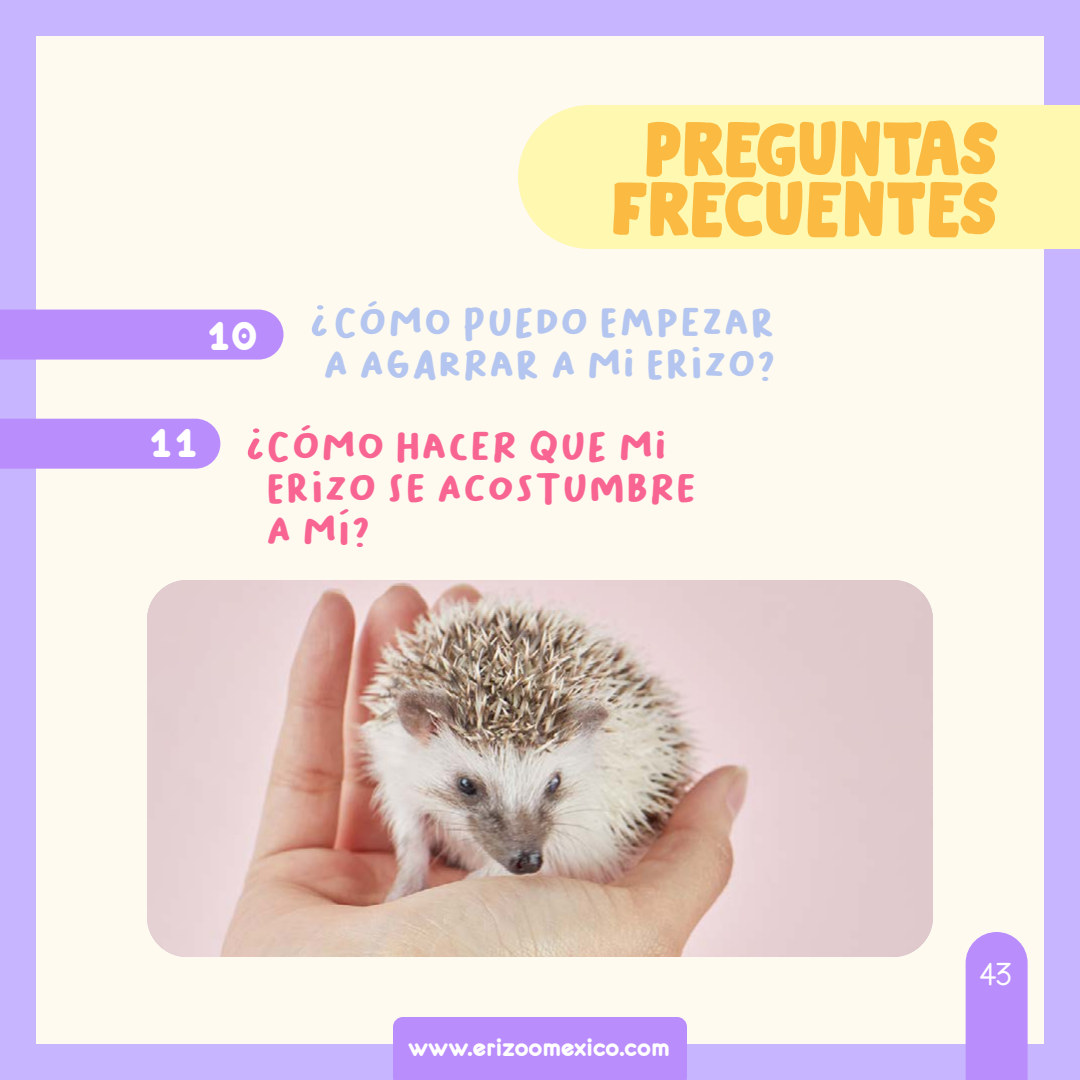
<style>
.page{position:relative;width:1080px;height:1080px;background:#c7b6ff}
.page>*{position:absolute;margin:0;border:0;box-sizing:border-box;transform-origin:0 0}
.t1{font:80px/60px "Doubledecker DEMO";letter-spacing:.005em;color:#fbba41;text-align:center}
.t2{font:50px "Eurofurencebold";color:#fff}
.t3{font:40px/42px "Bakso Sapi";color:#f96593}
.t4{font:40px/42px "Bakso Sapi";color:#b4c6ef}
.t5{font:36px "Eurofurenceregular";color:#fff}
.t6{font:27px "Eurofurencebold";color:#fff}
</style>
<div class="page">
<div style="left:36px;top:36px;width:1008px;height:1008px;background:#fefaf0"></div>
<div style="left:518px;top:105px;width:562px;height:144px;background:#fef8b1"></div>
<div style="left:966px;top:932px;width:62px;height:148px;background:#ba8dfd"></div>
<div style="left:393px;top:1017px;width:294px;height:63px;background:#ba8dfd"></div>
<div style="left:0;top:310px;width:284px;height:50px;background:#ba8dfd"></div>
<div style="left:0;top:419px;width:220px;height:50px;background:#ba8dfd"></div>
<svg style="left:312px;top:305px;width:15px;height:31px"></svg>
<svg style="left:248px;top:428px;width:15px;height:31px"></svg>
<img style="left:147px;top:580px;width:786px;height:377px">
<h1 class="t1" style="left:611px;top:119px;width:389px">PREGUNTAS<br>FRECUENTES</h1>
<p class="t2" style="left:206px;top:309px;width:53px">10</p>
<p class="t4" style="left:323px;top:301px;width:455px">CÓMO PUEDO EMPEZAR<br>A AGARRAR A MI ERIZO?</p>
<p class="t2" style="left:148px;top:416px;width:53px">11</p>
<p class="t3" style="left:266px;top:426px;width:205px">CÓMO HACER</p>
<p class="t3" style="left:266px;top:426px;width:406px;text-indent:262px">QUE MI<br>ERIZO SE ACOSTUMBRE<br>A MÍ?</p>
<p class="t6" style="left:408px;top:1034px;width:263px">www.erizoomexico.com</p>
<p class="t5" style="left:980px;top:952px;width:34px">43</p>
</div>
